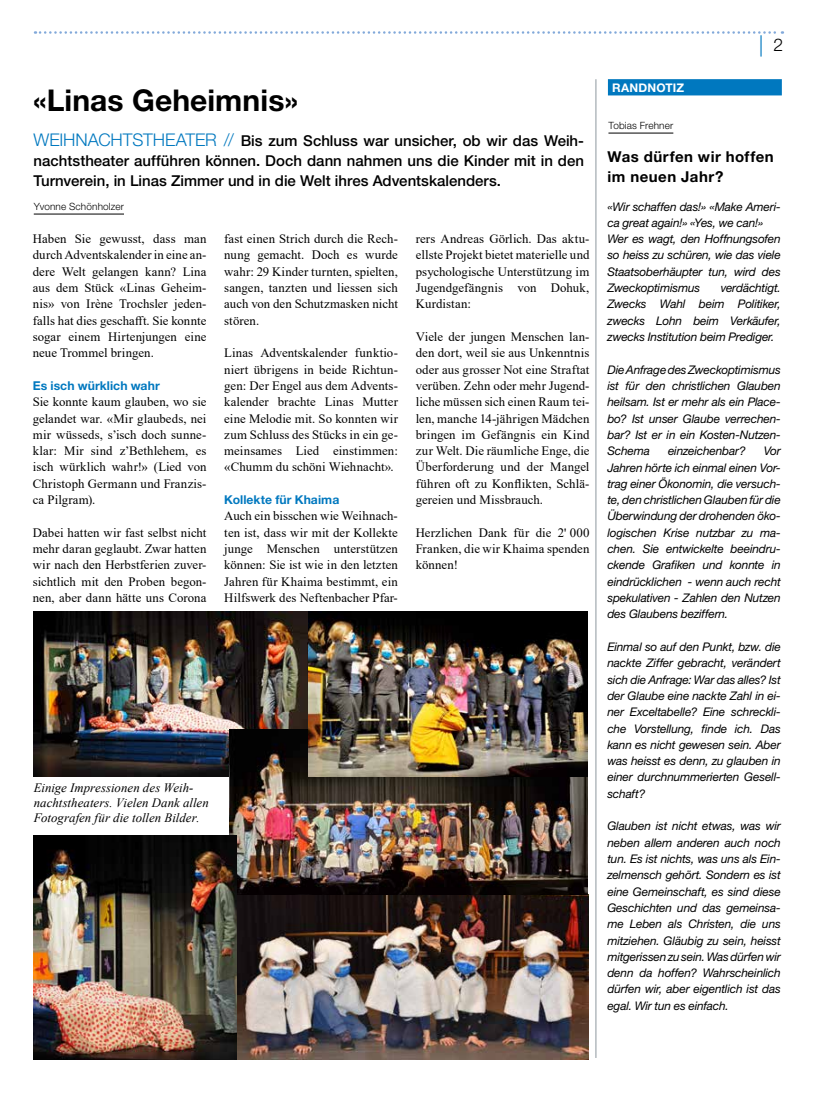
<style>
.page{position:relative;width:815px;height:1106px;background:#fff}
.page>*{position:absolute;margin:0;border:0;box-sizing:border-box;transform-origin:0 0}
.t1{font:700 30px "Helvetica Neue LT Pro";letter-spacing:.005em;color:#000}
.t2{font:300 21.25px "Helvetica Neue LT Pro";color:#0078bf}
.t3{font:500 15px/20px "Helvetica Neue LT Pro";color:#000;text-align:justify}
.t4{font:700 15px/20px "Helvetica Neue LT Pro";letter-spacing:.03em;color:#000}
.t5{font:12.75px/16.2px "Times New Roman";letter-spacing:.005em;color:#000;text-align:justify}
.t6{font:italic 12.75px/15.4px "Times New Roman";letter-spacing:.005em;color:#000}
.t7{font:700 12.25px "Helvetica Neue LT Pro";letter-spacing:.005em;color:#0078bf}
.t8{font:italic 11.88px/16.2px "Helvetica Neue LT Pro";letter-spacing:-.015em;color:#000;text-align:justify}
.t9{font:700 11.88px "Helvetica Neue LT Pro";letter-spacing:.015em;color:#fff}
.t10{font:300 10px "Helvetica Neue LT Pro";letter-spacing:.015em;color:#000}
.s1{font-weight:300;font-size:17.5px;color:#0078bf}
.s2{font-size:17.5px;color:#000}
</style>
<div class="page">
<svg style="left:35px;top:31px;width:748px;height:3px"></svg>
<div style="left:608px;top:79px;width:174px;height:16px;background:#0078bf"></div>
<hr style="left:595px;top:79px;width:2px;height:978px;background:#a4acb1">
<hr style="left:608px;top:133px;width:65px;height:1px;background:#000">
<hr style="left:34px;top:214px;width:90px;height:1px;background:#000">
<img style="left:229px;top:776px;width:360px;height:283px">
<img style="left:34px;top:611px;width:554px;height:165px">
<img style="left:34px;top:835px;width:202px;height:224px">
<h1 class="t1" style="left:33px;top:82px;width:267px">«Linas Geheimnis»</h1>
<p class="t3" style="left:34px;top:130px;width:552px"><span class="s1">WEIHNACHTSTHEATER //</span> Bis zum Schluss war unsicher, ob wir das Weih&shy;nachtstheater aufführen können. Doch dann nahmen uns die Kinder mit in den Turnverein, in Linas Zimmer und in die Welt ihres Adventskalenders.</p>
<p class="t10" style="left:34px;top:201px;width:92px">Yvonne Schönholzer</p>
<p class="t5" style="left:416px;top:230px;width:175px">rers Andreas Görlich. Das aktu&shy;ellste Projekt bietet materielle und psychologische Unterstützung im Jugendgefängnis von Dohuk, Kurdistan:</p>
<p class="t5" style="left:416px;top:328px;width:175px">Viele der jungen Menschen lan&shy;den dort, weil sie aus Unkenntnis oder aus grosser Not eine Straftat verüben. Zehn oder mehr Jugend&shy;liche müssen sich einen Raum tei&shy;len, manche 14-jährigen Mädchen bringen im Gefängnis ein Kind zur Welt. Die räumliche Enge, die Überforderung und der Mangel führen oft zu Konflikten, Schlä&shy;gereien und Missbrauch.</p>
<p class="t5" style="left:416px;top:524px;width:175px">Herzlichen Dank für die 2' 000<br>Franken, die wir Khaima spenden können!</p>
<p class="t5" style="left:224px;top:230px;width:175px">fast einen Strich durch die Rech&shy;nung gemacht. Doch es wurde wahr: 29 Kinder turnten, spielten, sangen, tanzten und liessen sich auch von den Schutzmasken nicht stören.</p>
<p class="t5" style="left:224px;top:344px;width:175px">Linas Adventskalender funktio&shy;niert übrigens in beide Richtun&shy;gen: Der Engel aus dem Advents&shy;kalender brachte Linas Mutter eine Melodie mit. So konnten wir zum Schluss des Stücks in ein ge&shy;meinsames Lied einstimmen: «Chumm du schöni Wiehnacht».</p>
<p class="t7" style="left:224px;top:492px;width:117px">Kollekte für Khaima</p>
<p class="t5" style="left:224px;top:507px;width:175px">Auch ein bisschen wie Weihnach&shy;ten ist, dass wir mit der Kollekte junge Menschen unterstützen können: Sie ist wie in den letzten Jahren für Khaima bestimmt, ein Hilfswerk des Neftenbacher Pfar-</p>
<p class="t5" style="left:33px;top:230px;width:175px">Haben Sie gewusst, dass man durch Adventskalender in eine an&shy;dere Welt gelangen kann? Lina aus dem Stück «Linas Geheim&shy;nis» von Irène Trochsler jeden&shy;falls hat dies geschafft. Sie konnte sogar einem Hirtenjungen eine neue Trommel bringen.</p>
<p class="t7" style="left:33px;top:378px;width:128px">Es isch würklich wahr</p>
<p class="t5" style="left:33px;top:393px;width:175px">Sie konnte kaum glauben, wo sie gelandet war. «Mir glaubeds, nei mir wüsseds, s’isch doch sunne&shy;klar: Mir sind z’Bethlehem, es isch würklich wahr!» (Lied von Christoph Germann und Franzis&shy;ca Pilgram).</p>
<p class="t5" style="left:33px;top:524px;width:175px">Dabei hatten wir fast selbst nicht mehr daran geglaubt. Zwar hatten wir nach den Herbstferien zuver&shy;sichtlich mit den Proben begon&shy;nen, aber dann hätte uns Corona</p>
<p class="t6" style="left:34px;top:779px;width:177px">Einige Impressionen des Weih&shy;nachtstheaters. Vielen Dank allen<br>Fotografen für die tollen Bilder.</p>
<p class="t9" style="left:612px;top:80px;width:74px">RANDNOTIZ</p>
<p class="t10" style="left:608px;top:120px;width:66px">Tobias Frehner</p>
<h2 class="t2" style="left:759px;top:32px;width:26px">| <span class="s2">2</span></h2>
<p class="t4" style="left:608px;top:146px;width:168px">Was dürfen wir hoffen im neuen Jahr?</p>
<p class="t8" style="left:607px;top:198px;width:175px;text-align:left">«Wir schaffen das!» «Make Ameri&shy;ca great again!» «Yes, we can!»<br>Wer es wagt, den Hoffnungsofen so heiss zu schüren, wie das viele<br>Staatsoberhäupter tun, wird des<br>Zweckoptimismus</p>
<p class="t8" style="left:607px;top:279px;width:175px;text-indent:113px">verdächtigt.<br>Zwecks Wahl beim Politiker, zwecks Lohn beim Verkäufer, zwecks Institution beim Prediger.</p>
<p class="t8" style="left:607px;top:361px;width:175px">Die Anfrage des Zweckoptimismus ist für den christlichen Glauben heilsam. Ist er mehr als ein Place&shy;bo? Ist unser Glaube verrechen&shy;bar? Ist er in ein Kosten-Nutzen-Schema</p>
<p class="t8" style="left:668px;top:442px;width:79px">einzeichenbar?</p>
<p class="t8" style="left:607px;top:442px;width:175px;text-indent:156px">Vor Jahren hörte ich einmal einen Vor&shy;trag einer Ökonomin, die versuch&shy;te, den christlichen Glauben für die Überwindung der drohenden öko&shy;logischen Krise nutzbar zu ma&shy;chen. Sie entwickelte beeindru&shy;ckende Grafiken und konnte in eindrücklichen - wenn auch recht spekulativen - Zahlen den Nutzen des Glaubens beziffern.</p>
<p class="t8" style="left:607px;top:638px;width:175px">Einmal so auf den Punkt, bzw. die nackte Ziffer gebracht, verändert sich die Anfrage: War das alles? Ist der Glaube eine nackte Zahl in ei&shy;ner Exceltabelle? Eine schreckli&shy;che Vorstellung, finde ich. Das kann es nicht gewesen sein. Aber was heisst es denn, zu glauben in einer durchnummerierten Gesell&shy;schaft?</p>
<p class="t8" style="left:607px;top:817px;width:175px">Glauben ist nicht etwas, was wir neben allem anderen auch noch tun. Es ist nichts, was uns als Ein&shy;zelmensch gehört. Sondern es ist eine Gemeinschaft, es sind diese Geschichten und das gemeinsa&shy;me Leben als Christen, die uns mitziehen. Gläubig zu sein, heisst mitgerissen zu sein. Was dürfen wir denn da hoffen? Wahrscheinlich dürfen wir, aber eigentlich ist das egal. Wir tun es einfach.</p>
</div>
